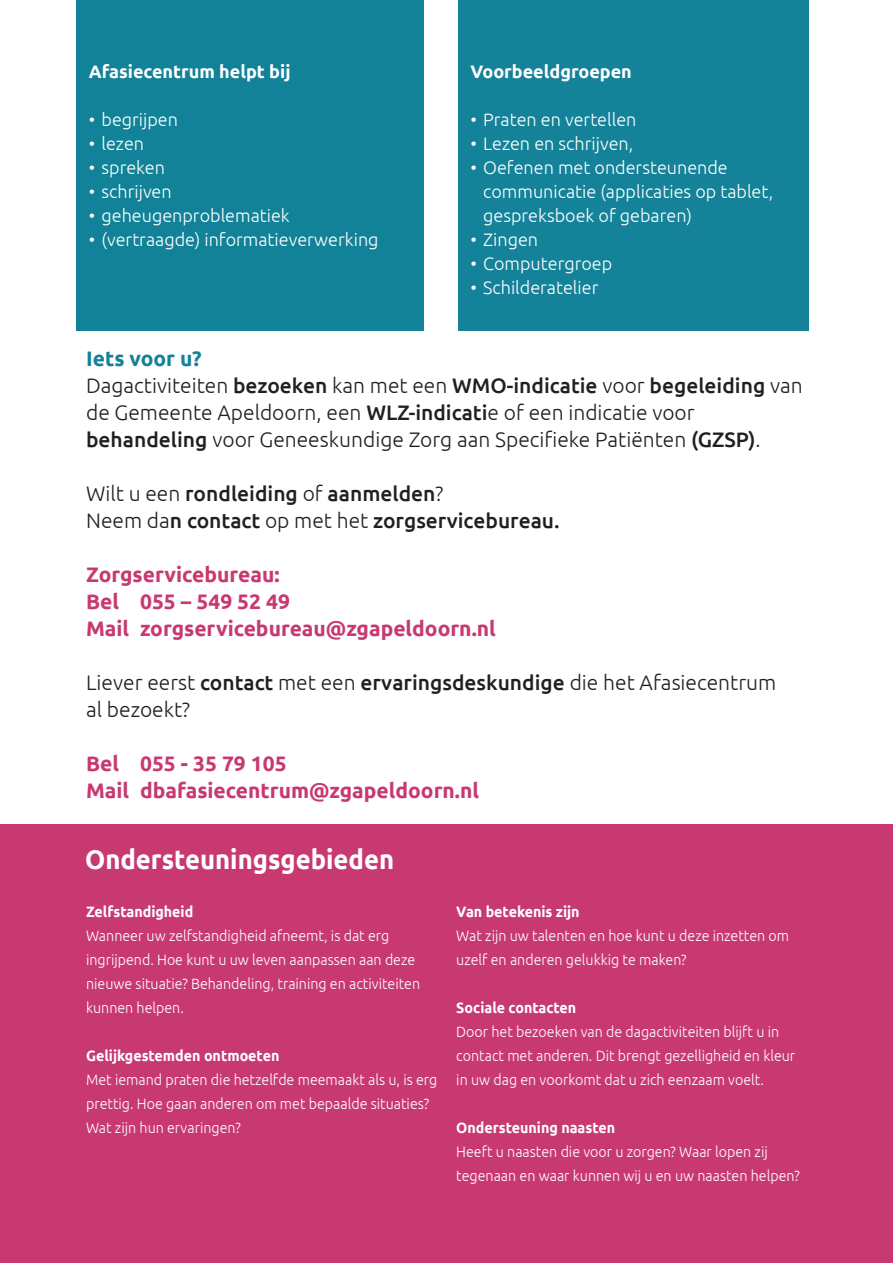
<style>
.page{position:relative;width:893px;height:1263px;background:#fff}
.page>*{position:absolute;margin:0;border:0;box-sizing:border-box;transform-origin:0 0}
.t1{font:700 27px "Ubuntu";color:#fff;scale:.95 1}
.t2{font:300 21px/27px "Ubuntu";color:#231f20}
.t3{font:700 21px/27px "Ubuntu";color:#c83971}
.t4{font:500 21px/27px "Ubuntu";color:#231f20}
.t5{font:300 18px/24px "Ubuntu";color:#fff}
.t6{font:700 18px "Ubuntu";color:#fff}
.t7{font:300 15px/24px "Ubuntu";color:#fff;scale:.95 1}
.t8{font:700 15px "Ubuntu";color:#fff;scale:.95 1}
.s1{font-weight:700;color:#148298}
.s2{font-weight:500}
.s3{font-weight:300}
</style>
<div class="page">
<div style="left:0;top:825px;width:893px;height:438px;background:#c83971"></div>
<div style="left:76px;top:0;width:348px;height:331px;background:#118297"></div>
<div style="left:458px;top:0;width:350px;height:331px;background:#148298"></div>
<p class="t6" style="left:89px;top:60px;width:203px">Afasiecentrum helpt bij</p>
<p class="t5" style="left:89px;top:107px;width:91px">• begrijpen</p>
<p class="t5" style="left:89px;top:131px;width:57px">• lezen</p>
<p class="t5" style="left:89px;top:155px;width:78px">• spreken</p>
<p class="t5" style="left:89px;top:179px;width:84px">• schrijven</p>
<p class="t5" style="left:89px;top:203px;width:203px">• geheugenproblematiek</p>
<p class="t5" style="left:89px;top:227px;width:291px">• (vertraagde) informatieverwerking</p>
<p class="t6" style="left:470px;top:60px;width:163px">Voorbeeldgroepen</p>
<p class="t5" style="left:470px;top:107px;width:168px">• Praten en vertellen</p>
<p class="t5" style="left:470px;top:131px;width:164px">• Lezen en schrijven,</p>
<p class="t5" style="left:483px;top:155px;width:291px;text-indent:-13px">• Oefenen met ondersteunende communicatie (applicaties op tablet, gespreksboek of gebaren)</p>
<p class="t5" style="left:470px;top:227px;width:69px">• Zingen</p>
<p class="t5" style="left:470px;top:251px;width:143px">• Computergroep</p>
<p class="t5" style="left:470px;top:275px;width:129px">• Schilderatelier</p>
<h2 class="t2" style="left:86px;top:344px;width:718px"><span class="s1">Iets voor u?<br></span>Dagactiviteiten <span class="s2">bezoeken</span> kan met een <span class="s2">WMO-indicatie</span> voor <span class="s2">begeleiding</span> van de Gemeente Apeldoorn, een <span class="s2">WLZ-indicati</span>e of een indicatie voor <span class="s2">behandeling</span> voor Geneeskundige Zorg aan Specifieke Patiënten <span class="s2">(GZSP)</span>.</h2>
<h2 class="t4" style="left:86px;top:479px;width:475px"><span class="s3">Wilt u een</span> rondleiding <span class="s3">of</span> aanmelden<span class="s3">?<br>Neem da</span>n contact <span class="s3">op met het</span> zorgservicebureau.</h2>
<h2 class="t3" style="left:86px;top:561px;width:411px">Zorgservicebureau:<br>Bel 055 – 549 52 49<br>Mail zorgservicebureau@zgapeldoorn.nl</h2>
<h2 class="t2" style="left:86px;top:668px;width:692px">Liever eerst <span class="s2">contact</span> met een <span class="s2">ervaringsdeskundige</span> die het Afasiecentrum al bezoekt?</h2>
<h2 class="t3" style="left:86px;top:750px;width:394px">Bel 055 - 35 79 105<br>Mail dbafasiecentrum@zgapeldoorn.nl</h2>
<h1 class="t1" style="left:85px;top:843px;width:327px">Ondersteuningsgebieden</h1>
<p class="t8" style="left:86px;top:902px;width:114px">Zelfstandigheid</p>
<p class="t7" style="left:86px;top:923px;width:353px">Wanneer uw zelfstandigheid afneemt, is dat erg ingrijpend. Hoe kunt u uw leven aanpassen aan deze nieuwe situatie? Behandeling, training en activiteiten kunnen helpen.</p>
<p class="t8" style="left:86px;top:1046px;width:205px">Gelijkgestemden ontmoeten</p>
<p class="t7" style="left:86px;top:1067px;width:371px">Met iemand praten die hetzelfde meemaakt als u, is erg prettig. Hoe gaan anderen om met bepaalde situaties?<br>Wat zijn hun ervaringen?</p>
<p class="t8" style="left:456px;top:902px;width:131px">Van betekenis zijn</p>
<p class="t7" style="left:456px;top:923px;width:352px">Wat zijn uw talenten en hoe kunt u deze inzetten om uzelf en anderen gelukkig te maken?</p>
<p class="t8" style="left:456px;top:998px;width:128px">Sociale contacten</p>
<p class="t7" style="left:456px;top:1019px;width:358px">Door het bezoeken van de dagactiviteiten blijft u in contact met anderen. Dit brengt gezelligheid en kleur in uw dag en voorkomt dat u zich eenzaam voelt.</p>
<p class="t8" style="left:456px;top:1118px;width:169px">Ondersteuning naasten</p>
<p class="t7" style="left:456px;top:1139px;width:363px">Heeft u naasten die voor u zorgen? Waar lopen zij tegenaan en waar kunnen wij u en uw naasten helpen?</p>
</div>
